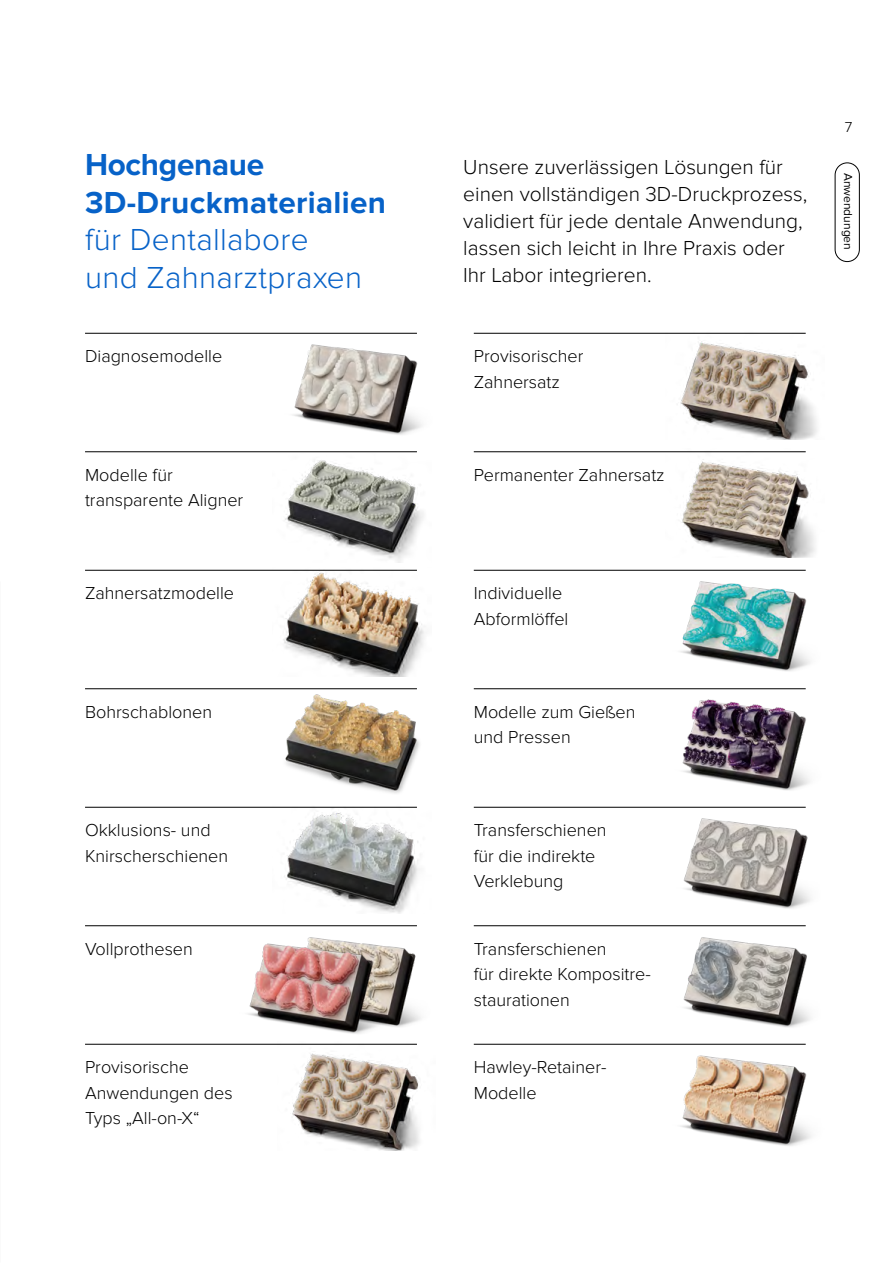
<style>
.page{position:relative;width:893px;height:1263px;background:#fff}
.page>*{position:absolute;margin:0;border:0;box-sizing:border-box;transform-origin:0 0}
.t1{font:300 31.5px/37.5px "Proxima Nova";letter-spacing:.01em;color:#0762c8}
.t2{font:700 31.5px/37.5px "Proxima Nova";letter-spacing:.01em;color:#0762c8}
.t3{font:300 21px/27px "Proxima Nova";color:#000}
.t4{font:300 18px/25.5px "Proxima Nova";color:#000}
.t5{font:300 15px "Proxima Nova";color:#000}
.t6{font:12px "Proxima Nova";color:#000}
</style>
<div class="page">
<hr style="left:85px;top:333px;width:332px;height:1px;background:#000">
<hr style="left:474px;top:333px;width:332px;height:1px;background:#000">
<hr style="left:85px;top:807px;width:332px;height:1px;background:#000">
<hr style="left:474px;top:807px;width:332px;height:1px;background:#000">
<hr style="left:85px;top:570px;width:332px;height:1px;background:#000">
<hr style="left:474px;top:570px;width:332px;height:1px;background:#000">
<hr style="left:85px;top:1044px;width:332px;height:1px;background:#000">
<hr style="left:474px;top:1044px;width:332px;height:1px;background:#000">
<hr style="left:85px;top:451px;width:332px;height:1px;background:#000">
<hr style="left:474px;top:451px;width:332px;height:1px;background:#000">
<hr style="left:85px;top:925px;width:332px;height:1px;background:#000">
<hr style="left:474px;top:925px;width:332px;height:1px;background:#000">
<hr style="left:85px;top:688px;width:332px;height:1px;background:#000">
<hr style="left:474px;top:688px;width:332px;height:1px;background:#000">
<img style="left:277px;top:332px;width:145px;height:103px">
<img style="left:666px;top:451px;width:149px;height:107px">
<img style="left:272px;top:806px;width:148px;height:107px">
<img style="left:666px;top:806px;width:145px;height:103px">
<img style="left:272px;top:569px;width:152px;height:107px">
<img style="left:666px;top:569px;width:144px;height:102px">
<img style="left:277px;top:1043px;width:143px;height:107px">
<img style="left:666px;top:1043px;width:145px;height:103px">
<img style="left:285px;top:460px;width:139px;height:102px">
<img style="left:272px;top:688px;width:148px;height:106px">
<img style="left:666px;top:688px;width:144px;height:102px">
<img style="left:277px;top:925px;width:144px;height:102px">
<img style="left:666px;top:925px;width:145px;height:102px">
<img style="left:248px;top:929px;width:144px;height:105px">
<img style="left:666px;top:332px;width:151px;height:107px">
<div style="left:835px;top:162px;width:25px;height:100px;border:1px solid #000;border-radius:12px"></div>
<h1 class="t2" style="left:85px;top:147px;width:303px">Hochgenaue<br>3D-Druckmaterialien</h1>
<h1 class="t1" style="left:85px;top:221px;width:279px">für Dentallabore und Zahnarztpraxen</h1>
<p class="t3" style="left:463px;top:154px;width:346px">Unsere zuverlässigen Lösungen für einen vollständigen 3D-Druckprozess, validiert für jede dentale Anwendung, lassen sich leicht in Ihre Praxis oder Ihr Labor integrieren.</p>
<p class="t4" style="left:85px;top:343px;width:139px">Diagnosemodelle</p>
<p class="t4" style="left:474px;top:343px;width:111px">Provisorischer<br>Zahnersatz</p>
<p class="t4" style="left:85px;top:462px;width:160px">Modelle für transparente Aligner</p>
<p class="t4" style="left:474px;top:462px;width:192px">Permanenter Zahnersatz</p>
<p class="t4" style="left:85px;top:580px;width:151px">Zahnersatzmodelle</p>
<p class="t4" style="left:474px;top:580px;width:96px">Individuelle<br>Abformlöffel</p>
<p class="t4" style="left:85px;top:699px;width:129px">Bohrschablonen</p>
<p class="t4" style="left:474px;top:699px;width:163px">Modelle zum Gießen und Pressen</p>
<p class="t4" style="left:85px;top:817px;width:145px">Okklusions- und<br>Knirscherschienen</p>
<p class="t4" style="left:474px;top:817px;width:134px">Transferschienen für die indirekte<br>Verklebung</p>
<p class="t4" style="left:85px;top:936px;width:109px">Vollprothesen</p>
<p class="t4" style="left:474px;top:936px;width:179px">Transferschienen<br>für direkte Kompositre&shy;staurationen</p>
<p class="t4" style="left:85px;top:1054px;width:149px">Provisorische<br>Anwendungen des<br>Typs „All-on-X“</p>
<p class="t4" style="left:474px;top:1054px;width:134px">Hawley-Retainer-<br>Modelle</p>
<p class="t5" style="left:845px;top:118px;width:9px">7</p>
<p class="t6" style="left:855px;top:173px;width:79px;rotate:90deg">Anwendungen</p>
</div>
